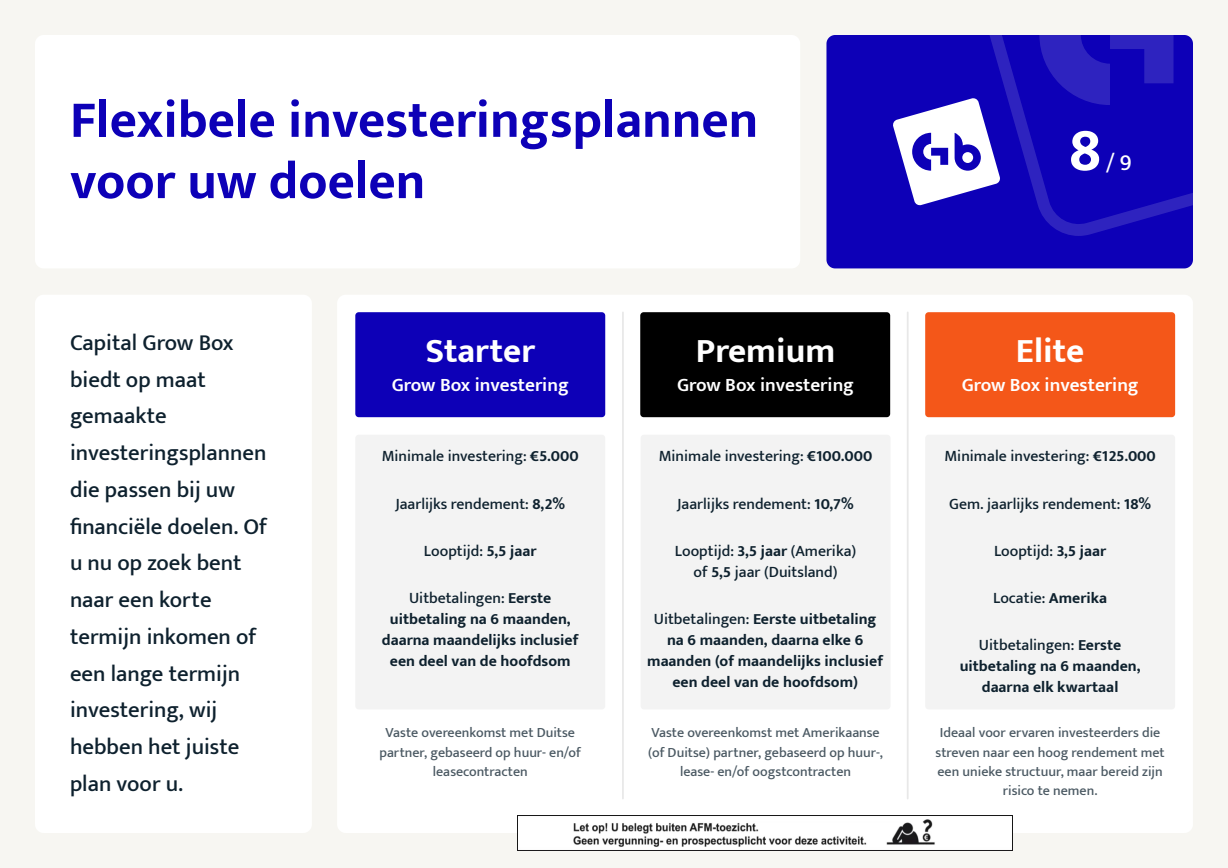
<style>
.page{position:relative;width:1228px;height:868px;background:#f7f6f2}
.page>*{position:absolute;margin:0;border:0;box-sizing:border-box;transform-origin:0 0}
.t1{font:700 61.25px "Mukta";color:#fff}
.t2{font:700 52.5px/61.3px "Mukta";color:#0d00b7}
.t3{font:700 35px "Mukta";color:#fff}
.t4{font:500 22.75px/36.8px "Mukta";color:#0e212e}
.t5{font:500 22.75px "Mukta";color:#fff}
.t6{font:600 19.25px "Mukta";color:#fff}
.t7{font:500 15.75px "Mukta";color:#0e212e}
.t8{font:700 15.75px/21px "Mukta";color:#0e212e;text-align:center}
.t9{font:500 14px/19.2px "Mukta";color:rgb(14 33 46/.75);text-align:center}
.s1{font-weight:700}
.s2{font-weight:500}
</style>
<div class="page">
<div style="left:337px;top:295px;width:856px;height:538px;background:#fff"></div>
<svg style="left:355px;top:435px;width:250px;height:274px"></svg>
<svg style="left:640px;top:435px;width:250px;height:274px"></svg>
<div style="left:35px;top:35px;width:765px;height:233px;background:#fff"></div>
<svg style="left:925px;top:435px;width:250px;height:274px"></svg>
<div style="left:826px;top:35px;width:367px;height:233px;background:#0d00b7"></div>
<div style="left:35px;top:295px;width:277px;height:538px;background:#fff"></div>
<svg style="left:892px;top:98px;width:74px;height:108px"></svg>
<svg style="left:966px;top:35px;width:227px;height:201px;background:#1d11bb"></svg>
<svg style="left:1039px;top:35px;width:134px;height:70px;background:#1e12bb"></svg>
<div style="left:355px;top:312px;width:250px;height:105px;background:#0d00b7"></div>
<div style="left:640px;top:312px;width:250px;height:105px;background:#000"></div>
<div style="left:925px;top:312px;width:250px;height:105px;background:#f45719"></div>
<hr style="left:622px;top:312px;width:2px;height:487px;background:#e8e8e8">
<hr style="left:907px;top:312px;width:1px;height:487px;background:#e8e8e8">
<svg style="left:517px;top:816px;width:496px;height:34px;fill:#fefefe"></svg>
<h2 class="t2" style="left:70px;top:88px;width:690px">Flexibele investeringsplannen voor uw doelen</h2>
<h1 class="t1" style="left:1069px;top:113px;width:33px">8</h1>
<h3 class="t5" style="left:1106px;top:149px;width:27px">/9</h3>
<h3 class="t4" style="left:70px;top:324px;width:199px">Capital Grow Box biedt op maat gemaakte investeringsplannen die passen bij uw financiële doelen. Of u nu op zoek bent naar een korte termijn inkomen of een lange termijn investering, wij hebben het juiste plan voor u.</h3>
<h3 class="t3" style="left:425px;top:329px;width:111px">Starter</h3>
<h3 class="t3" style="left:696px;top:329px;width:141px">Premium</h3>
<h3 class="t3" style="left:1016px;top:329px;width:70px">Elite</h3>
<h3 class="t6" style="left:392px;top:373px;width:178px">Grow Box investering</h3>
<h3 class="t6" style="left:677px;top:373px;width:178px">Grow Box investering</h3>
<h3 class="t6" style="left:962px;top:373px;width:178px">Grow Box investering</h3>
<p class="t7" style="left:382px;top:447px;width:199px">Minimale investering: <span class="s1">€5.000</span></p>
<p class="t7" style="left:659px;top:447px;width:215px">Minimale investering: <span class="s1">€100.000</span></p>
<p class="t7" style="left:944px;top:447px;width:213px">Minimale investering: <span class="s1">€125.000</span></p>
<p class="t7" style="left:395px;top:494px;width:171px">Jaarlijks rendement: <span class="s1">8,2%</span></p>
<p class="t7" style="left:677px;top:494px;width:178px">Jaarlijks rendement: <span class="s1">10,7%</span></p>
<p class="t7" style="left:949px;top:494px;width:203px">Gem. jaarlijks rendement: <span class="s1">18%</span></p>
<p class="t7" style="left:424px;top:541px;width:114px">Looptijd: <span class="s1">5,5 jaar</span></p>
<p class="t7" style="left:675px;top:541px;width:183px">Looptijd: <span class="s1">3,5 jaar</span> (Amerika)</p>
<p class="t7" style="left:994px;top:541px;width:114px">Looptijd: <span class="s1">3,5 jaar</span></p>
<p class="t7" style="left:693px;top:562px;width:145px">of <span class="s1">5,5</span> jaar (Duitsland)</p>
<p class="t7" style="left:409px;top:588px;width:144px">Uitbetalingen: <span class="s1">Eerste</span></p>
<p class="t7" style="left:993px;top:588px;width:116px">Locatie: <span class="s1">Amerika</span></p>
<p class="t8" style="left:382px;top:608px;width:198px">uitbetaling na 6 maanden, daarna maandelijks inclusief een deel van de hoofdsom</p>
<p class="t8" style="left:647px;top:608px;width:237px"><span class="s2">Uitbetalingen:</span> Eerste uitbetaling na 6 maanden, daarna elke 6 maanden (of maandelijks inclusief een deel van de hoofdsom)</p>
<p class="t8" style="left:960px;top:634px;width:182px"><span class="s2">Uitbetalingen:</span> Eerste uitbetaling na 6 maanden, daarna elk kwartaal</p>
<p class="t9" style="left:379px;top:723px;width:203px">Vaste overeenkomst met Duitse partner, gebaseerd op huur- en/of leasecontracten</p>
<p class="t9" style="left:648px;top:723px;width:236px">Vaste overeenkomst met Amerikaanse (of Duitse) partner, gebaseerd op huur-, lease- en/of oogstcontracten</p>
<p class="t9" style="left:935px;top:723px;width:231px">Ideaal voor ervaren investeerders die streven naar een hoog rendement met een unieke structuur, maar bereid zijn risico te nemen.</p>
</div>
